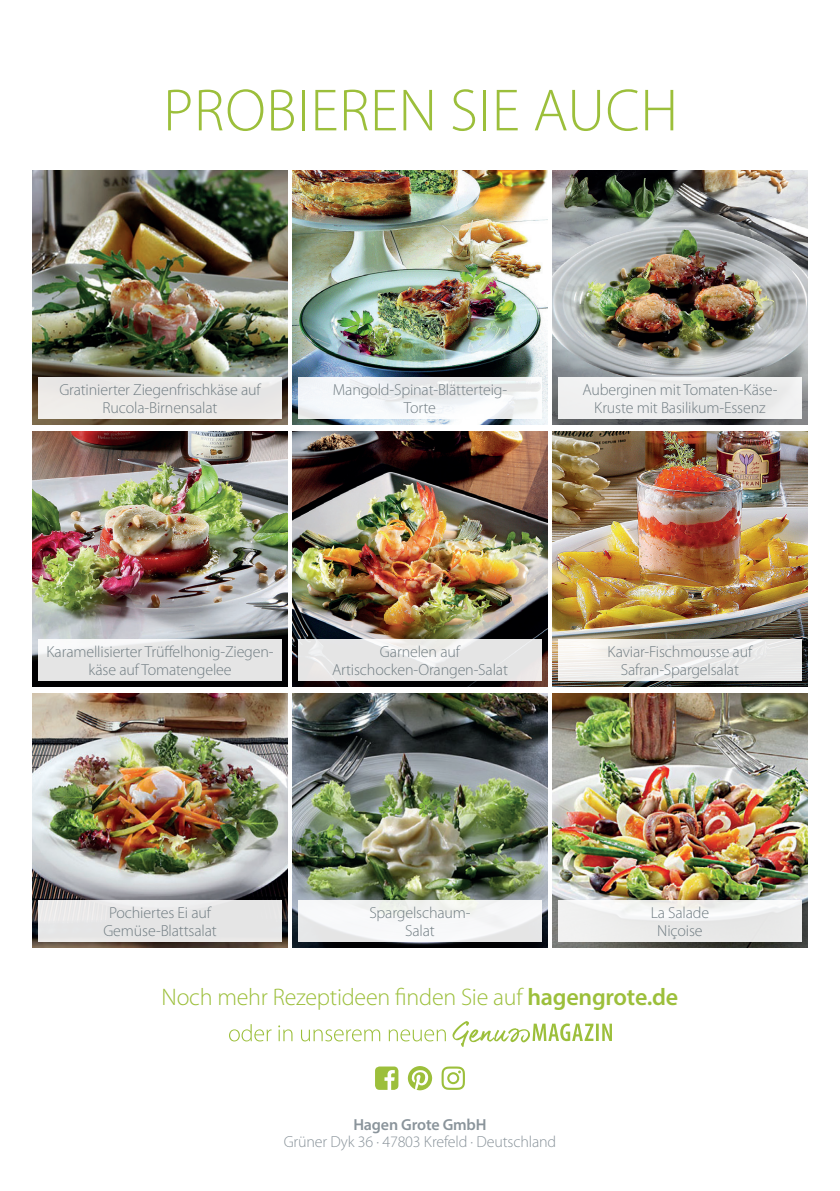
<style>
.page{position:relative;width:840px;height:1191px;background:#fff}
.page>*{position:absolute;margin:0;border:0;box-sizing:border-box;transform-origin:0 0}
.t1{font:300 60px "Myriad Pro";letter-spacing:.01em;color:#9cbf3b}
.t2{font:300 24px "Myriad Pro";letter-spacing:-.01em;color:#9cbf3b}
.t3{font:300 16px/18px "Myriad Pro";letter-spacing:-.01em;color:#717d83;text-align:center}
.t4{font:300 16px "Myriad Pro";letter-spacing:-.01em;color:#8a949b}
.t5{font:600 16px "Myriad Pro";letter-spacing:-.01em;color:#8a949b}
.s1{font-weight:600}
</style>
<div class="page">
<svg style="left:441px;top:1066px;width:23px;height:23px"></svg>
<svg style="left:407px;top:1066px;width:25px;height:24px"></svg>
<svg style="left:375px;top:1066px;width:23px;height:23px"></svg>
<svg style="left:229px;top:1021px;width:382px;height:25px"></svg>
<img style="left:33px;top:170px;width:254px;height:255px">
<div style="left:38px;top:378px;width:243px;height:41px;background:#eae8e6"></div>
<img style="left:33px;top:431px;width:254px;height:255px">
<svg style="left:38px;top:639px;width:243px;height:41px;background:#e7e7e7"></svg>
<img style="left:552px;top:431px;width:254px;height:255px">
<svg style="left:558px;top:639px;width:243px;height:41px;fill:#ebeae8"></svg>
<img style="left:33px;top:693px;width:254px;height:254px">
<div style="left:38px;top:900px;width:243px;height:42px;background:#e5e5e5"></div>
<img style="left:292px;top:693px;width:255px;height:254px">
<div style="left:298px;top:900px;width:243px;height:42px;background:linear-gradient(to bottom,#f6f7f6,#f0f0f2)"></div>
<img style="left:552px;top:693px;width:254px;height:254px">
<div style="left:558px;top:900px;width:243px;height:42px;background:linear-gradient(to bottom,#f5f5f5,#e8e8e8)"></div>
<img style="left:292px;top:431px;width:255px;height:255px">
<svg style="left:298px;top:639px;width:243px;height:41px;background:#e8e7e7"></svg>
<img style="left:292px;top:170px;width:255px;height:255px">
<svg style="left:298px;top:378px;width:243px;height:41px;fill:#f2f5f8"></svg>
<img style="left:552px;top:170px;width:254px;height:255px">
<div style="left:558px;top:378px;width:243px;height:41px;background:#eeeeef"></div>
<h1 class="t1" style="left:163px;top:74px;width:516px">PROBIEREN SIE AUCH</h1>
<p class="t3" style="left:59px;top:381px;width:203px">Gratinierter Ziegenfrischkäse auf<br>Rucola-Birnensalat</p>
<p class="t3" style="left:332px;top:381px;width:176px">Mangold-Spinat-Blätterteig-<br>Torte</p>
<p class="t3" style="left:582px;top:381px;width:196px">Auberginen mit Tomaten-Käse-<br>Kruste mit Basilikum-Essenz</p>
<p class="t3" style="left:46px;top:642px;width:228px">Karamellisierter Trüffelhonig-Ziegen&shy;käse auf Tomatengelee</p>
<p class="t3" style="left:607px;top:642px;width:146px">Kaviar-Fischmousse auf<br>Safran-Spargelsalat</p>
<p class="t3" style="left:332px;top:642px;width:177px">Garnelen auf<br>Artischocken-Orangen-Salat</p>
<p class="t3" style="left:103px;top:904px;width:115px">Pochiertes Ei auf<br>Gemüse-Blattsalat</p>
<p class="t3" style="left:369px;top:904px;width:103px">Spargelschaum-<br>Salat</p>
<p class="t3" style="left:650px;top:904px;width:60px">La Salade<br>Niçoise</p>
<h2 class="t2" style="left:161px;top:982px;width:518px">Noch mehr Rezeptideen finden Sie auf <span class="s1">hagengrote.de</span></h2>
<p class="t5" style="left:353px;top:1114px;width:135px">Hagen Grote GmbH</p>
<p class="t4" style="left:283px;top:1131px;width:274px">Grüner Dyk 36 · 47803 Krefeld · Deutschland</p>
</div>
